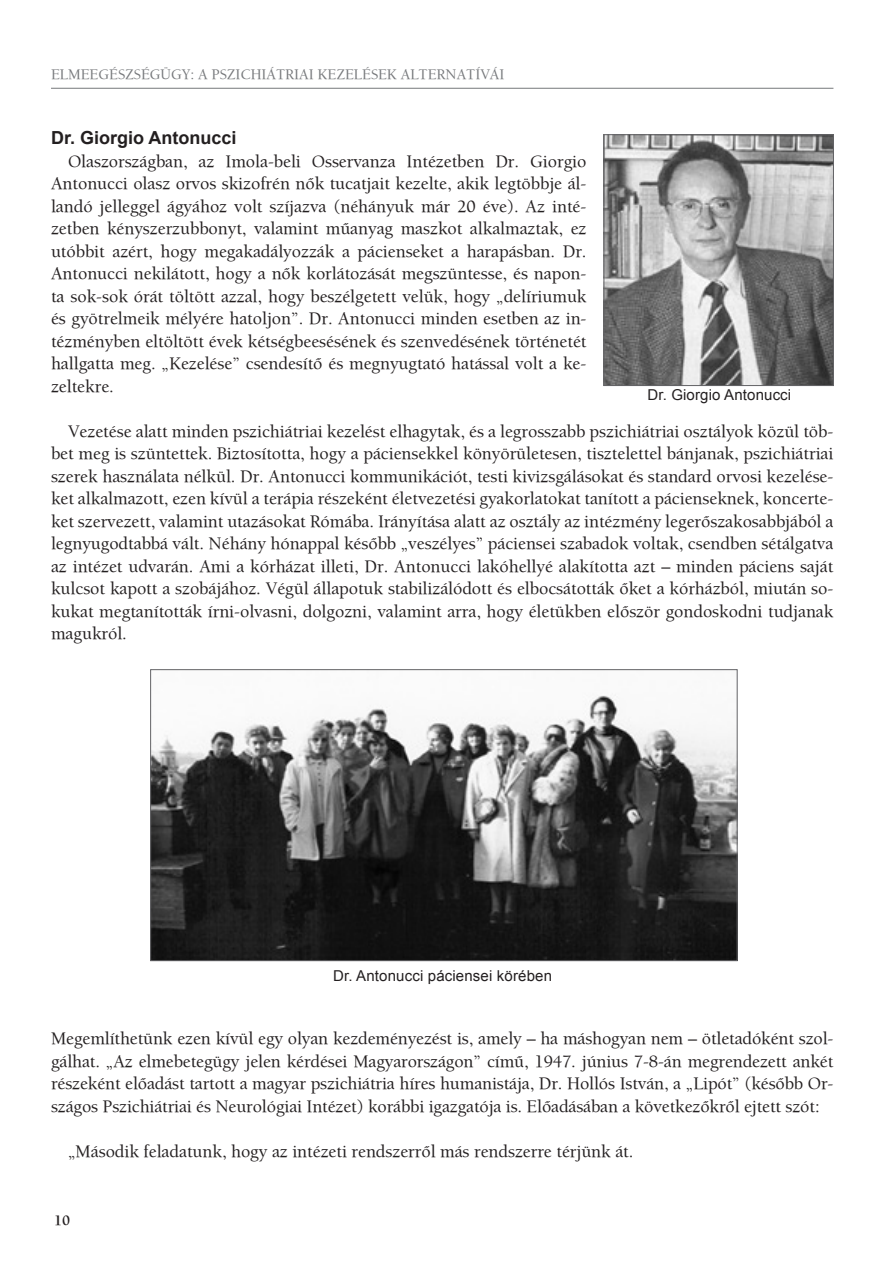
<style>
.page{position:relative;width:893px;height:1263px;background:#fff}
.page>*{position:absolute;margin:0;border:0;box-sizing:border-box;transform-origin:0 0}
.t1{font:18px/22.5px "Berkeley Normal";letter-spacing:-.005em;color:#231f20;text-align:justify}
.t2{font:700 18px "Arial";color:#231f20}
.t3{font:15px "Berkeley Normal";letter-spacing:-.005em;color:#76787b}
.t4{font:15px "Arial";letter-spacing:.01em;color:#231f20}
.t5{font:700 15px "Berkeley";color:#231f20}
</style>
<div class="page">
<hr style="left:51px;top:88px;width:782px;height:1px;background:#76787b">
<img style="left:606px;top:136px;width:226px;height:248px">
<div style="left:604px;top:134px;width:230px;height:252px;border:1px solid #636366"></div>
<img style="left:152px;top:694px;width:583px;height:265px">
<div style="left:150px;top:669px;width:587px;height:292px;border:1px solid #636366"></div>
<p class="t3" style="left:51px;top:67px;width:455px">ELMEEGÉSZSÉGÜGY: A PSZICHIÁTRIAI KEZELÉSEK ALTERNATÍVÁI</p>
<p class="t2" style="left:51px;top:126px;width:187px">Dr. Giorgio Antonucci</p>
<p class="t1" style="left:51px;top:150px;width:537px;text-indent:17px">Olaszországban, az Imola-beli Osservanza Intézetben Dr. Giorgio Antonucci olasz orvos skizofrén nők tucatjait kezelte, akik legtöbbje ál&shy;landó jelleggel ágyához volt szíjazva (néhányuk már 20 éve). Az inté&shy;zetben kényszerzubbonyt, valamint műanyag maszkot alkalmaztak, ez utóbbit azért, hogy megakadályozzák a pácienseket a harapásban. Dr.<br>Antonucci nekilátott, hogy a nők korlátozását megszüntesse, és napon&shy;ta sok-sok órát töltött azzal, hogy beszélgetett velük, hogy „delíriumuk és gyötrelmeik mélyére hatoljon”. Dr. Antonucci minden esetben az in&shy;tézményben eltöltött évek kétségbeesésének és szenvedésének történetét hallgatta meg. „Kezelése” csendesítő és megnyugtató hatással volt a ke&shy;zeltekre.</p>
<p class="t1" style="left:51px;top:420px;width:784px;text-indent:17px">Vezetése alatt minden pszichiátriai kezelést elhagytak, és a legrosszabb pszichiátriai osztályok közül töb&shy;bet meg is szüntettek. Biztosította, hogy a páciensekkel könyörületesen, tisztelettel bánjanak, pszichiátriai szerek használata nélkül. Dr. Antonucci kommunikációt, testi kivizsgálásokat és standard orvosi kezelése&shy;ket alkalmazott, ezen kívül a terápia részeként életvezetési gyakorlatokat tanított a pácienseknek, koncerte&shy;ket szervezett, valamint utazásokat Rómába. Irányítása alatt az osztály az intézmény legerőszakosabbjából a legnyugodtabbá vált. Néhány hónappal később „veszélyes” páciensei szabadok voltak, csendben sétálgatva az intézet udvarán. Ami a kórházat illeti, Dr. Antonucci lakóhellyé alakította azt – minden páciens saját kulcsot kapott a szobájához. Végül állapotuk stabilizálódott és elbocsátották őket a kórházból, miután so&shy;kukat megtanították írni-olvasni, dolgozni, valamint arra, hogy életükben először gondoskodni tudjanak magukról.</p>
<p class="t4" style="left:647px;top:385px;width:145px">Dr. Giorgio Antonucci</p>
<p class="t4" style="left:333px;top:966px;width:220px">Dr. Antonucci páciensei körében</p>
<p class="t1" style="left:51px;top:1027px;width:784px">Megemlíthetünk ezen kívül egy olyan kezdeményezést is, amely – ha máshogyan nem – ötletadóként szol&shy;gálhat. „Az elmebetegügy jelen kérdései Magyarországon” című, 1947. június 7-8-án megrendezett ankét részeként előadást tartott a magyar pszichiátria híres humanistája, Dr. Hollós István, a „Lipót” (később Or&shy;szágos Pszichiátriai és Neurológiai Intézet) korábbi igazgatója is. Előadásában a következőkről ejtett szót:</p>
<p class="t1" style="left:68px;top:1140px;width:567px">„Második feladatunk, hogy az intézeti rendszerről más rendszerre térjünk át.</p>
<p class="t5" style="left:54px;top:1212px;width:18px">10</p>
</div>
